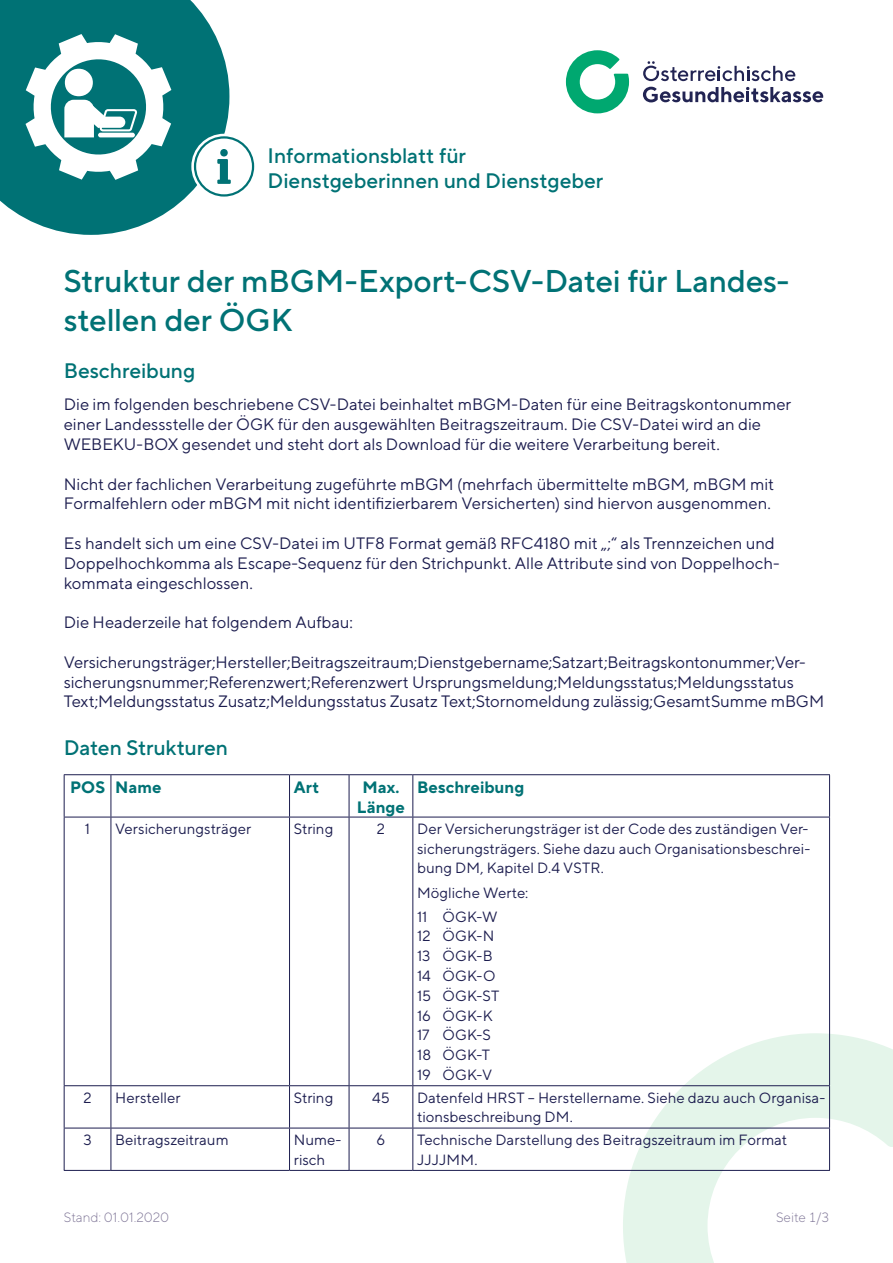
<style>
.page{position:relative;width:893px;height:1263px;background:#fff}
.page>*{position:absolute;margin:0;border:0;box-sizing:border-box;transform-origin:0 0}
.Ueberschrift{font:500 31.5px/39.6px "TT Norms Pro";letter-spacing:-.005em;color:#007275}
.Ueberschrift_2_Versatz{font:500 21px/25.2px "TT Norms Pro";color:#007275}
.Lauftext_Abstand_nach{font:16.5px/19.8px "TT Norms Pro";letter-spacing:-.005em;color:#1c1d4f}
.Impressum_Tabelle_Tab_Kopf{font:700 16.5px/19.8px "TT Norms Pro";color:#007275;text-align:center}
.Impressum_Tabelle_Tab_Koerper_Abstand{font:14.85px/19.8px "TT Norms Pro";letter-spacing:.005em;color:#1c1d4f}
.Impressum_Tabelle_Tab_Koerper-4{font:14.85px "TT Norms Pro";letter-spacing:.01em;color:#1c1d4f}
.t1{font:300 13.5px "TT Norms Pro";color:#807798}
</style>
<div class="page">
<svg style="left:0;top:0;width:229px;height:235px;fill:#007275"></svg>
<svg style="left:26px;top:34px;width:145px;height:146px"></svg>
<svg style="left:623px;top:1033px;width:270px;height:230px"></svg>
<svg style="left:566px;top:50px;width:63px;height:63px"></svg>
<svg style="left:643px;top:87px;width:180px;height:15px"></svg>
<svg style="left:643px;top:61px;width:152px;height:20px"></svg>
<div style="left:191px;top:134px;width:66px;height:65px;border:4px solid #fff;border-radius:50%"></div>
<div style="left:195px;top:137px;width:58px;height:58px;background:#fff;border-radius:50%"></div>
<div style="left:194px;top:136px;width:60px;height:61px;border:2px solid #007275;border-radius:50%"></div>
<svg style="left:217px;top:149px;width:14px;height:35px"></svg>
<hr style="left:64px;top:774px;width:47px;height:1px;background:#1c1d4f">
<hr style="left:64px;top:775px;width:1px;height:42px;background:#1c1d4f">
<hr style="left:111px;top:774px;width:179px;height:1px;background:#1c1d4f">
<hr style="left:111px;top:775px;width:1px;height:42px;background:#1c1d4f">
<hr style="left:290px;top:774px;width:59px;height:1px;background:#1c1d4f">
<hr style="left:289px;top:775px;width:1px;height:42px;background:#1c1d4f">
<hr style="left:349px;top:774px;width:64px;height:1px;background:#1c1d4f">
<hr style="left:349px;top:775px;width:1px;height:42px;background:#1c1d4f">
<hr style="left:413px;top:774px;width:417px;height:1px;background:#1c1d4f">
<hr style="left:412px;top:775px;width:1px;height:42px;background:#1c1d4f">
<hr style="left:829px;top:775px;width:1px;height:42px;background:#1c1d4f">
<hr style="left:64px;top:817px;width:47px;height:1px;background:#1c1d4f">
<hr style="left:111px;top:817px;width:179px;height:1px;background:#1c1d4f">
<hr style="left:111px;top:817px;width:1px;height:268px;background:#1c1d4f">
<hr style="left:290px;top:817px;width:59px;height:1px;background:#1c1d4f">
<hr style="left:349px;top:817px;width:64px;height:1px;background:#1c1d4f">
<hr style="left:413px;top:817px;width:417px;height:1px;background:#1c1d4f">
<hr style="left:412px;top:817px;width:1px;height:268px;background:#1c1d4f">
<hr style="left:64px;top:1086px;width:1px;height:42px;background:#1c1d4f">
<hr style="left:111px;top:1086px;width:1px;height:42px;background:#1c1d4f">
<hr style="left:289px;top:1086px;width:1px;height:42px;background:#1c1d4f">
<hr style="left:349px;top:1086px;width:1px;height:42px;background:#1c1d4f">
<hr style="left:412px;top:1086px;width:1px;height:42px;background:#1c1d4f">
<hr style="left:829px;top:1086px;width:1px;height:42px;background:#1c1d4f">
<hr style="left:64px;top:1128px;width:47px;height:1px;background:#1c1d4f">
<hr style="left:64px;top:1128px;width:1px;height:42px;background:#1c1d4f">
<hr style="left:111px;top:1128px;width:179px;height:1px;background:#1c1d4f">
<hr style="left:111px;top:1128px;width:1px;height:42px;background:#1c1d4f">
<hr style="left:290px;top:1128px;width:59px;height:1px;background:#1c1d4f">
<hr style="left:289px;top:1128px;width:1px;height:42px;background:#1c1d4f">
<hr style="left:349px;top:1128px;width:64px;height:1px;background:#1c1d4f">
<hr style="left:349px;top:1128px;width:1px;height:42px;background:#1c1d4f">
<hr style="left:413px;top:1128px;width:417px;height:1px;background:#1c1d4f">
<hr style="left:412px;top:1128px;width:1px;height:42px;background:#1c1d4f">
<hr style="left:829px;top:1128px;width:1px;height:42px;background:#1c1d4f">
<hr style="left:64px;top:1170px;width:47px;height:1px;background:#1c1d4f">
<hr style="left:111px;top:1170px;width:179px;height:1px;background:#1c1d4f">
<hr style="left:290px;top:1170px;width:59px;height:1px;background:#1c1d4f">
<hr style="left:349px;top:1170px;width:64px;height:1px;background:#1c1d4f">
<hr style="left:413px;top:1170px;width:417px;height:1px;background:#1c1d4f">
<hr style="left:289px;top:817px;width:1px;height:268px;background:#1c1d4f">
<hr style="left:349px;top:817px;width:1px;height:268px;background:#1c1d4f">
<hr style="left:64px;top:817px;width:1px;height:268px;background:#1c1d4f">
<hr style="left:829px;top:817px;width:1px;height:268px;background:#1c1d4f">
<hr style="left:64px;top:1085px;width:47px;height:1px;background:#1c1d4f">
<hr style="left:111px;top:1085px;width:179px;height:1px;background:#1c1d4f">
<hr style="left:290px;top:1085px;width:59px;height:1px;background:#1c1d4f">
<hr style="left:349px;top:1085px;width:64px;height:1px;background:#1c1d4f">
<hr style="left:413px;top:1085px;width:417px;height:1px;background:#1c1d4f">
<p class="Ueberschrift_2_Versatz" style="left:268px;top:142px;width:337px">Informationsblatt für<br>Dienstgeberinnen und Dienstgeber</p>
<h1 class="Ueberschrift" style="left:64px;top:260px;width:727px">Struktur der mBGM-Export-CSV-Datei für Landes&shy;stellen der ÖGK</h1>
<h2 class="Ueberschrift_2_Versatz" style="left:64px;top:358px;width:133px">Beschreibung</h2>
<p class="Lauftext_Abstand_nach" style="left:64px;top:394px;width:729px">Die im folgenden beschriebene CSV-Datei beinhaltet mBGM-Daten für eine Beitragskontonummer einer Landessstelle der ÖGK für den ausgewählten Beitragszeitraum. Die CSV-Datei wird an die<br>WEBEKU-BOX gesendet und steht dort als Download für die weitere Verarbeitung bereit.</p>
<p class="Lauftext_Abstand_nach" style="left:64px;top:473px;width:712px">Nicht der fachlichen Verarbeitung zugeführte mBGM (mehrfach übermittelte mBGM, mBGM mit<br>Formalfehlern oder mBGM mit nicht identifizierbarem Versicherten) sind hiervon ausgenommen.</p>
<p class="Lauftext_Abstand_nach" style="left:64px;top:533px;width:716px">Es handelt sich um eine CSV-Datei im UTF8 Format gemäß RFC4180 mit „;“ als Trennzeichen und<br>Doppelhochkomma als Escape-Sequenz für den Strichpunkt. Alle Attribute sind von Doppelhoch&shy;kommata eingeschlossen.</p>
<p class="Lauftext_Abstand_nach" style="left:64px;top:612px;width:291px">Die Headerzeile hat folgendem Aufbau:</p>
<p class="Lauftext_Abstand_nach" style="left:64px;top:652px;width:762px">Versicherungsträger;Hersteller;Beitragszeitraum;Dienstgebername;Satzart;Beitragskontonummer;Ver&shy;sicherungsnummer;Referenzwert;Referenzwert Ursprungsmeldung;Meldungsstatus;Meldungsstatus<br>Text;Meldungsstatus Zusatz;Meldungsstatus Zusatz Text;Stornomeldung zulässig;GesamtSumme mBGM</p>
<h2 class="Ueberschrift_2_Versatz" style="left:64px;top:734px;width:166px">Daten Strukturen</h2>
<p class="Impressum_Tabelle_Tab_Kopf" style="left:70px;top:777px;width:36px">POS</p>
<p class="Impressum_Tabelle_Tab_Kopf" style="left:115px;top:777px;width:48px">Name</p>
<p class="Impressum_Tabelle_Tab_Kopf" style="left:294px;top:777px;width:27px">Art</p>
<p class="Impressum_Tabelle_Tab_Kopf" style="left:357px;top:777px;width:50px">Max.<br>Länge</p>
<p class="Impressum_Tabelle_Tab_Kopf" style="left:417px;top:777px;width:109px">Beschreibung</p>
<p class="Impressum_Tabelle_Tab_Koerper_Abstand" style="left:85px;top:818px;width:7px">1</p>
<p class="Impressum_Tabelle_Tab_Koerper_Abstand" style="left:115px;top:818px;width:138px">Versicherungsträger</p>
<p class="Impressum_Tabelle_Tab_Koerper_Abstand" style="left:294px;top:818px;width:41px">String</p>
<p class="Impressum_Tabelle_Tab_Koerper_Abstand" style="left:377px;top:818px;width:10px">2</p>
<p class="Impressum_Tabelle_Tab_Koerper_Abstand" style="left:417px;top:818px;width:395px">Der Versicherungsträger ist der Code des zuständigen Ver&shy;sicherungsträgers. Siehe dazu auch Organisationsbeschrei&shy;bung DM, Kapitel D.4 VSTR.</p>
<p class="Impressum_Tabelle_Tab_Koerper_Abstand" style="left:417px;top:882px;width:113px">Mögliche Werte:</p>
<p class="Impressum_Tabelle_Tab_Koerper-4" style="left:417px;top:907px;width:82px">11 ÖGK-W</p>
<p class="Impressum_Tabelle_Tab_Koerper-4" style="left:417px;top:927px;width:79px">12 ÖGK-N</p>
<p class="Impressum_Tabelle_Tab_Koerper-4" style="left:417px;top:946px;width:77px">13 ÖGK-B</p>
<p class="Impressum_Tabelle_Tab_Koerper-4" style="left:417px;top:966px;width:80px">14 ÖGK-O</p>
<p class="Impressum_Tabelle_Tab_Koerper-4" style="left:417px;top:986px;width:84px">15 ÖGK-ST</p>
<p class="Impressum_Tabelle_Tab_Koerper-4" style="left:417px;top:1006px;width:77px">16 ÖGK-K</p>
<p class="Impressum_Tabelle_Tab_Koerper-4" style="left:417px;top:1026px;width:75px">17 ÖGK-S</p>
<p class="Impressum_Tabelle_Tab_Koerper-4" style="left:417px;top:1045px;width:74px">18 ÖGK-T</p>
<p class="Impressum_Tabelle_Tab_Koerper-4" style="left:417px;top:1065px;width:77px">19 ÖGK-V</p>
<p class="Impressum_Tabelle_Tab_Koerper_Abstand" style="left:83px;top:1087px;width:10px">2</p>
<p class="Impressum_Tabelle_Tab_Koerper_Abstand" style="left:115px;top:1087px;width:67px">Hersteller</p>
<p class="Impressum_Tabelle_Tab_Koerper_Abstand" style="left:294px;top:1087px;width:41px">String</p>
<p class="Impressum_Tabelle_Tab_Koerper_Abstand" style="left:372px;top:1087px;width:19px">45</p>
<p class="Impressum_Tabelle_Tab_Koerper_Abstand" style="left:417px;top:1087px;width:410px">Datenfeld HRST – Herstellername. Siehe dazu auch Organisa&shy;tionsbeschreibung DM.</p>
<p class="Impressum_Tabelle_Tab_Koerper_Abstand" style="left:83px;top:1129px;width:10px">3</p>
<p class="Impressum_Tabelle_Tab_Koerper_Abstand" style="left:115px;top:1129px;width:115px">Beitragszeitraum</p>
<p class="Impressum_Tabelle_Tab_Koerper_Abstand" style="left:294px;top:1129px;width:49px">Nume&shy;risch</p>
<p class="Impressum_Tabelle_Tab_Koerper_Abstand" style="left:377px;top:1129px;width:10px">6</p>
<p class="Impressum_Tabelle_Tab_Koerper_Abstand" style="left:417px;top:1129px;width:372px">Technische Darstellung des Beitragszeitraum im Format<br>JJJJMM.</p>
<p class="t1" style="left:64px;top:1209px;width:107px">Stand: 01.01.2020</p>
<p class="t1" style="left:776px;top:1209px;width:55px">Seite 1/3</p>
</div>
